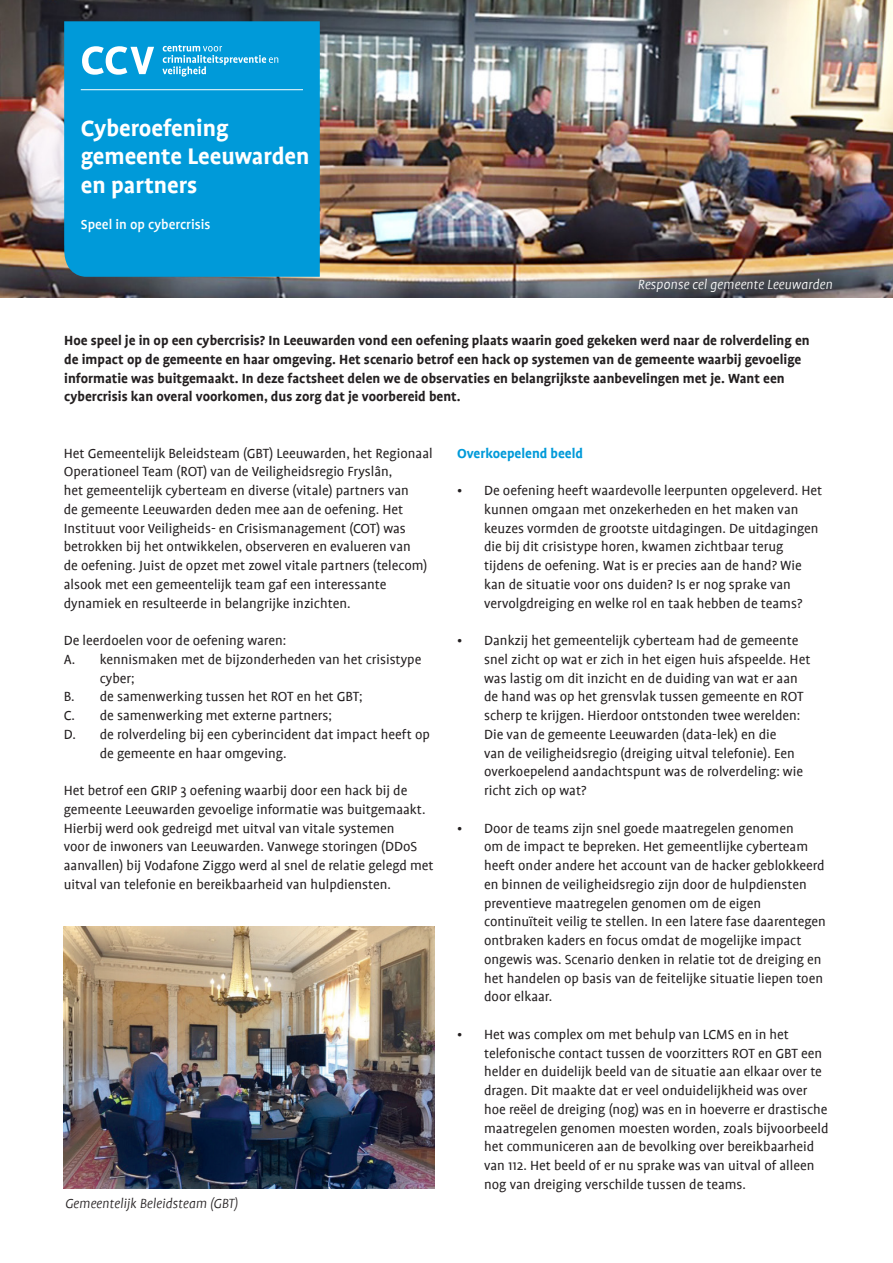
<style>
.page{position:relative;width:893px;height:1263px;background:#fff}
.page>*{position:absolute;margin:0;border:0;box-sizing:border-box;transform-origin:0 0}
.t1{font:700 25.5px/28.5px "Profile";color:#fff}
.t2{font:15px/18.8px "Profile";color:#231f20}
.t3{font:700 15px/18.8px "Profile";color:#231f20}
.Flyer_intro{font:italic 300 15px "Profile";color:#fff}
.Flyer_intro-2{font:italic 300 15px "Profile";color:#231f20}
.t4{font:500 15px "Profile";color:#fff}
.t5{font:700 15px "Profile";color:#009ad9}
</style>
<div class="page">
<img style="left:0;top:0;width:893px;height:298px">
<div style="left:64px;top:21px;width:256px;height:256px;background:#009ad9"></div>
<svg style="left:82px;top:46px;width:72px;height:29px"></svg>
<svg style="left:162px;top:45px;width:116px;height:32px;background:#2cabdf"></svg>
<hr style="left:81px;top:89px;width:222px;height:1px;background:#fff">
<img style="left:64px;top:926px;width:370px;height:262px">
<p class="t1" style="left:81px;top:114px;width:149px">Cyberoefening</p>
<p class="t1" style="left:81px;top:142px;width:230px">gemeente Leeuwarden en partners</p>
<p class="t4" style="left:81px;top:216px;width:131px">Speel in op cybercrisis</p>
<p class="Flyer_intro" style="left:638px;top:277px;width:196px">Response cel gemeente Leeuwarden</p>
<p class="t3" style="left:64px;top:331px;width:747px">Hoe speel je in op een cybercrisis? In Leeuwarden vond een oefening plaats waarin goed gekeken werd naar de rolverdeling en de impact op de gemeente en haar omgeving. Het scenario betrof een hack op systemen van de gemeente waarbij gevoelige informatie was buitgemaakt. In deze factsheet delen we de observaties en belangrijkste aanbevelingen met je. Want een cybercrisis kan overal voorkomen, dus zorg dat je voorbereid bent.</p>
<p class="t2" style="left:64px;top:444px;width:370px">Het Gemeentelijk Beleidsteam (GBT) Leeuwarden, het Regionaal Operationeel Team (ROT) van de Veiligheidsregio Fryslân,<br>het gemeentelijk cyberteam en diverse (vitale) partners van<br>de gemeente Leeuwarden deden mee aan de oefening. Het Instituut voor Veiligheids- en Crisismanagement (COT) was betrokken bij het ontwikkelen, observeren en evalueren van<br>de oefening. Juist de opzet met zowel vitale partners (telecom) alsook met een gemeentelijk team gaf een interessante dynamiek en resulteerde in belangrijke inzichten.</p>
<p class="t2" style="left:64px;top:631px;width:224px">De leerdoelen voor de oefening waren:</p>
<p class="t2" style="left:100px;top:650px;width:323px;text-indent:-36px">A. kennismaken met de bijzonderheden van het crisistype cyber;</p>
<p class="t2" style="left:64px;top:687px;width:300px">B. de samenwerking tussen het ROT en het GBT;</p>
<p class="t2" style="left:64px;top:706px;width:270px">C. de samenwerking met externe partners;</p>
<p class="t2" style="left:100px;top:725px;width:332px;text-indent:-36px">D. de rolverdeling bij een cyberincident dat impact heeft op de gemeente en haar omgeving.</p>
<p class="t2" style="left:64px;top:781px;width:371px">Het betrof een GRIP 3 oefening waarbij door een hack bij de gemeente Leeuwarden gevoelige informatie was buitgemaakt.<br>Hierbij werd ook gedreigd met uitval van vitale systemen<br>voor de inwoners van Leeuwarden. Vanwege storingen (DDoS aanvallen) bij Vodafone Ziggo werd al snel de relatie gelegd met uitval van telefonie en bereikbaarheid van hulpdiensten.</p>
<p class="Flyer_intro-2" style="left:65px;top:1195px;width:175px">Gemeentelijk Beleidsteam (GBT)</p>
<p class="t5" style="left:457px;top:445px;width:127px">Overkoepelend beeld</p>
<p class="t2" style="left:484px;top:481px;width:340px;text-indent:-27px">• De oefening heeft waardevolle leerpunten opgeleverd. Het kunnen omgaan met onzekerheden en het maken van keuzes vormden de grootste uitdagingen. De uitdagingen die bij dit crisistype horen, kwamen zichtbaar terug tijdens de oefening. Wat is er precies aan de hand? Wie kan de situatie voor ons duiden? Is er nog sprake van vervolgdreiging en welke rol en taak hebben de teams?</p>
<p class="t2" style="left:484px;top:631px;width:328px;text-indent:-27px">• Dankzij het gemeentelijk cyberteam had de gemeente snel zicht op wat er zich in het eigen huis afspeelde. Het was lastig om dit inzicht en de duiding van wat er aan de hand was op het grensvlak tussen gemeente en ROT scherp te krijgen. Hierdoor ontstonden twee werelden:<br>Die van de gemeente Leeuwarden (data-lek) en die<br>van de veiligheidsregio (dreiging uitval telefonie). Een overkoepelend aandachtspunt was de rolverdeling: wie richt zich op wat?</p>
<p class="t2" style="left:484px;top:819px;width:343px;text-indent:-27px">• Door de teams zijn snel goede maatregelen genomen<br>om de impact te bepreken. Het gemeentlijke cyberteam heeft onder andere het account van de hacker geblokkeerd en binnen de veiligheidsregio zijn door de hulpdiensten preventieve maatregelen genomen om de eigen continuïteit veilig te stellen. In een latere fase daarentegen ontbraken kaders en focus omdat de mogelijke impact ongewis was. Scenario denken in relatie tot de dreiging en het handelen op basis van de feitelijke situatie liepen toen door elkaar.</p>
<p class="t2" style="left:484px;top:1025px;width:346px;text-indent:-27px">• Het was complex om met behulp van LCMS en in het telefonische contact tussen de voorzitters ROT en GBT een helder en duidelijk beeld van de situatie aan elkaar over te dragen. Dit maakte dat er veel onduidelijkheid was over hoe reëel de dreiging (nog) was en in hoeverre er drastische maatregelen genomen moesten worden, zoals bijvoorbeeld het communiceren aan de bevolking over bereikbaarheid van 112. Het beeld of er nu sprake was van uitval of alleen nog van dreiging verschilde tussen de teams.</p>
</div>
